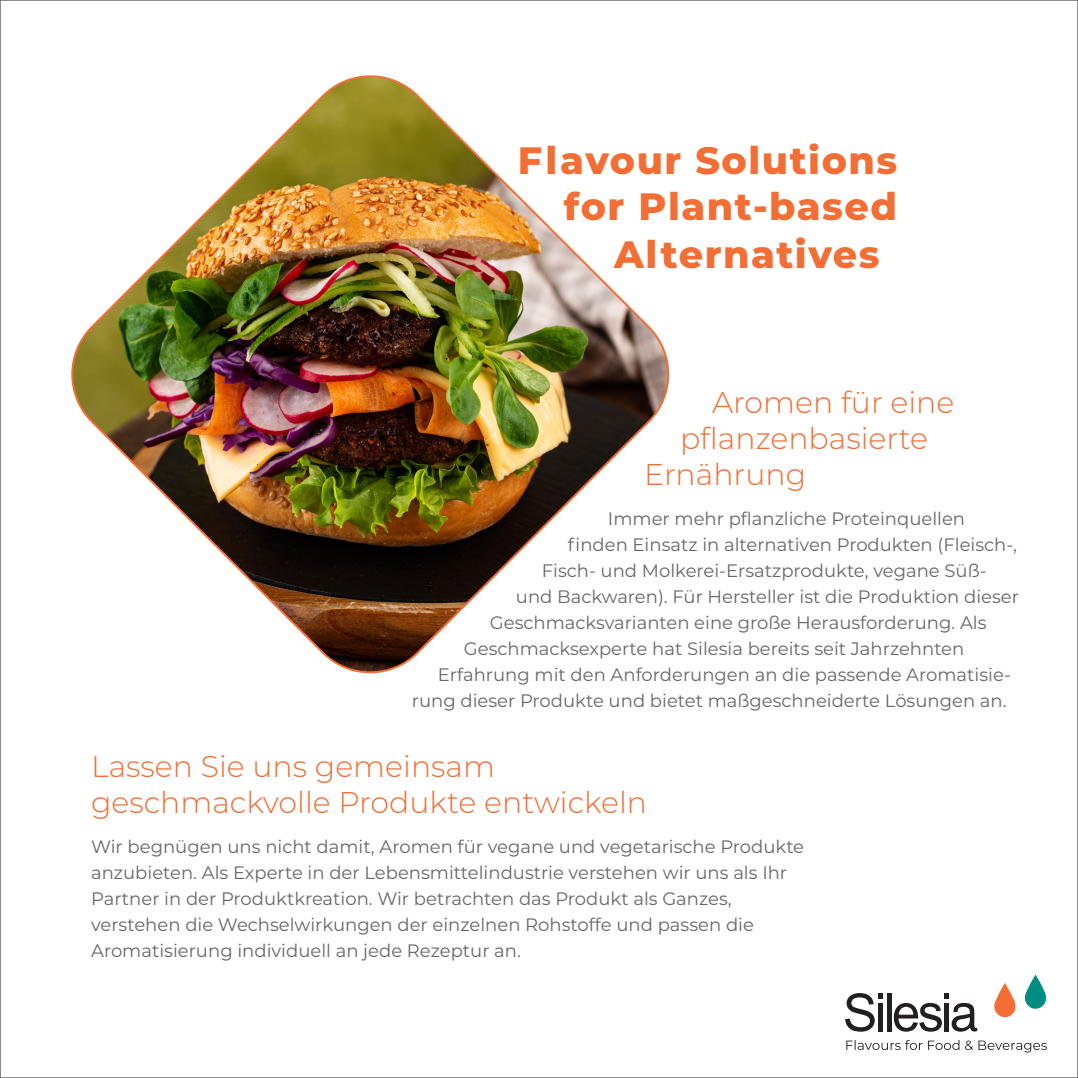
<style>
.page{position:relative;width:1078px;height:1078px;background:#fff}
.page>*{position:absolute;margin:0;border:0;box-sizing:border-box;transform-origin:0 0}
.t1{font:800 38px "Montserrat";letter-spacing:.04em;color:#f26e35}
.t2{font:300 30px/36px "Montserrat";color:#f26e35}
.t3{font:18px/26px "Montserrat";color:#67676a}
</style>
<div class="page">
<img style="left:71px;top:75px;width:599px;height:599px">
<svg style="left:846px;top:1040px;width:200px;height:12px"></svg>
<svg style="left:893px;top:993px;width:83px;height:38px"></svg>
<div style="left:886px;top:992px;width:5px;height:39px;background:#231f20"></div>
<svg style="left:845px;top:993px;width:37px;height:38px"></svg>
<svg style="left:994px;top:983px;width:21px;height:34px"></svg>
<svg style="left:1024px;top:974px;width:22px;height:35px"></svg>
<h1 class="t1" style="left:518px;top:133px;width:381px">Flavour Solutions</h1>
<h1 class="t1" style="left:564px;top:178px;width:334px">for Plant-based</h1>
<h1 class="t1" style="left:614px;top:227px;width:267px">Alternatives</h1>
<h2 class="t2" style="left:712px;top:383px;width:244px">Aromen für eine</h2>
<h2 class="t2" style="left:680px;top:419px;width:249px">pflanzenbasierte</h2>
<h2 class="t2" style="left:644px;top:455px;width:164px">Ernährung</h2>
<p class="t3" style="left:608px;top:504px;width:358px">Immer mehr pflanzliche Proteinquellen</p>
<p class="t3" style="left:568px;top:530px;width:450px">finden Einsatz in alternativen Produkten (Fleisch-,</p>
<p class="t3" style="left:542px;top:556px;width:446px">Fisch- und Molkerei-Ersatzprodukte, vegane Süß-</p>
<p class="t3" style="left:516px;top:582px;width:504px">und Backwaren). Für Hersteller ist die Produktion dieser</p>
<p class="t3" style="left:490px;top:608px;width:498px">Geschmacksvarianten eine große Herausforderung. Als</p>
<p class="t3" style="left:464px;top:634px;width:502px">Geschmacksexperte hat Silesia bereits seit Jahrzehnten</p>
<p class="t3" style="left:438px;top:660px;width:574px">Erfahrung mit den Anforderungen an die passende Aromatisie-</p>
<p class="t3" style="left:412px;top:686px;width:596px">rung dieser Produkte und bietet maßgeschneiderte Lösungen an.</p>
<h2 class="t2" style="left:91px;top:746px;width:557px">Lassen Sie uns gemeinsam geschmackvolle Produkte entwickeln</h2>
<p class="t3" style="left:91px;top:832px;width:714px">Wir begnügen uns nicht damit, Aromen für vegane und vegetarische Produkte anzubieten. Als Experte in der Lebensmittelindustrie verstehen wir uns als Ihr Partner in der Produktkreation. Wir betrachten das Produkt als Ganzes, verstehen die Wechselwirkungen der einzelnen Rohstoffe und passen die Aromatisierung individuell an jede Rezeptur an.</p>
</div>
